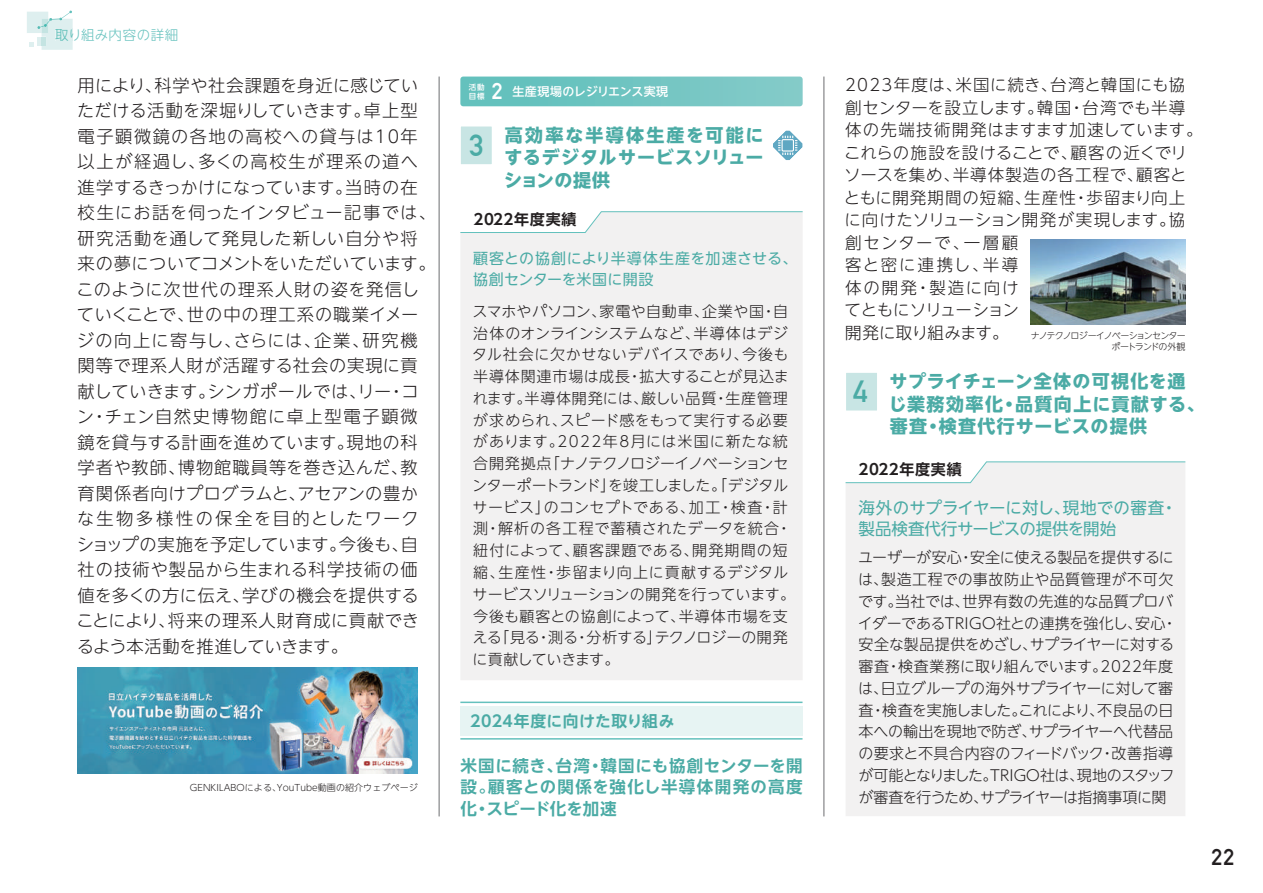
<style>
.page{position:relative;width:1263px;height:893px;background:#fff}
.page>*{position:absolute;margin:0;border:0;box-sizing:border-box;transform-origin:0 0}
.t1{font:700 30px "DIN Alternate";color:#4baba5}
.t2{font:700 22.5px "DIN Alternate";color:#231f20}
.t3{font:700 18px/22.5px "UD Shin Go NT Pro";letter-spacing:.055em;color:#4baba5;text-align:justify}
.t4{font:300 17.25px/25.5px "UD Shin Go NT Pro";letter-spacing:.04em;color:#231f20}
.t5{font:300 16.5px/22.5px "UD Shin Go NT Pro";letter-spacing:.045em;color:#231f20}
.t6{font:700 16.5px/21px "UD Shin Go NT Pro De";letter-spacing:.04em;color:#4baba5;text-align:justify}
.t7{font:16.5px/21px "UD Shin Go NT Pro";color:#4baba5}
.t8{font:700 15.75px "UD Shin Go NT Pro De";letter-spacing:.03em;color:#4baba5}
.t9{font:300 15px/21.8px "UD Shin Go NT Pro";letter-spacing:.005em;color:#231f20}
.t10{font:15px/21px "UD Shin Go NT Pro";letter-spacing:.015em;color:#4baba5}
.t11{font:700 15px "UD Shin Go NT Pro De";letter-spacing:.05em;color:#231f20}
.t12{font:300 13.5px "UD Shin Go NT Pro";letter-spacing:.03em;color:#64c1bd}
.t13{font:500 12px "UD Shin Go NT Pro";letter-spacing:-.005em;color:#fff}
.t14{font:300 9px "UD Shin Go NT Pro";letter-spacing:.01em;color:#231f20}
.t15{font:300 9px/10.5px "UD Shin Go NT Pro";letter-spacing:-.095em;color:#231f20;text-align:right}
.t16{font:500 7.5px/9px "UD Shin Go NT Pro";color:#fff}
.s1{font-family:"DIN Alternate";font-weight:700;font-size:22.5px}
</style>
<div class="page">
<svg style="left:27px;top:10px;width:46px;height:40px"></svg>
<div style="left:461px;top:233px;width:341px;height:447px;background:#f2f1f1"></div>
<svg style="left:460px;top:211px;width:343px;height:22px"></svg>
<svg style="left:460px;top:77px;width:343px;height:29px;background:#71c5c1"></svg>
<div style="left:460px;top:126px;width:32px;height:39px;background:#c8e5e4"></div>
<div style="left:460px;top:126px;width:32px;height:39px;border:1px solid #fff"></div>
<svg style="left:773px;top:130px;width:30px;height:30px"></svg>
<hr style="left:460px;top:738px;width:342px;height:2px;background:#64c1bd">
<hr style="left:460px;top:702px;width:342px;height:1px;background:#64c1bd">
<div style="left:461px;top:706px;width:342px;height:29px;background:#e7f4f3"></div>
<img style="left:78px;top:667px;width:340px;height:107px">
<hr style="left:439px;top:77px;width:1px;height:739px;background:#6c6d70">
<hr style="left:824px;top:77px;width:1px;height:739px;background:#6c6d70">
<div style="left:845px;top:483px;width:340px;height:333px;background:#f2f1f1"></div>
<svg style="left:845px;top:461px;width:341px;height:22px"></svg>
<div style="left:845px;top:372px;width:32px;height:39px;background:#c8e5e4"></div>
<div style="left:845px;top:372px;width:33px;height:39px;border:1px solid #fff"></div>
<img style="left:1030px;top:239px;width:155px;height:86px">
<p class="t12" style="left:55px;top:24px;width:125px">取り組み内容の詳細</p>
<p class="t4" style="left:76px;top:72px;width:361px">用により、科学や社会課題を身近に感じていただける活動を深堀りしていきます。卓上型電子顕微鏡の各地の高校への貸与は10年以上が経過し、多くの高校生が理系の道へ進学するきっかけになっています。当時の在校生にお話を伺ったインタビュー記事では、研究活動を通して発見した新しい自分や将来の夢についてコメントをいただいています。このように次世代の理系人財の姿を発信していくことで、世の中の理工系の職業イメージの向上に寄与し、さらには、企業、研究機関等で理系人財が活躍する社会の実現に貢献していきます。シンガポールでは、リー・コン・チェン自然史博物館に卓上型電子顕微鏡を貸与する計画を進めています。現地の科学者や教師、博物館職員等を巻き込んだ、教育関係者向けプログラムと、アセアンの豊かな生物多様性の保全を目的としたワークショップの実施を予定しています。今後も、自社の技術や製品から生まれる科学技術の価値を多くの方に伝え、学びの機会を提供することにより、将来の理系人財育成に貢献できるよう本活動を推進していきます。</p>
<p class="t14" style="left:190px;top:780px;width:229px">GENKILABOによる、YouTube動画の紹介ウェブページ</p>
<p class="t13" style="left:492px;top:82px;width:178px"><span class="s1">2</span> 生産現場のレジリエンス実現</p>
<p class="t16" style="left:469px;top:82px;width:17px">活動目標</p>
<h1 class="t1" style="left:470px;top:122px;width:16px">3</h1>
<p class="t3" style="left:504px;top:123px;width:261px">高効率な半導体生産を可能にするデジタルサービスソリューションの提供</p>
<p class="t11" style="left:473px;top:207px;width:105px">2022年度実績</p>
<p class="t10" style="left:473px;top:247px;width:326px">顧客との協創により半導体生産を加速させる、協創センターを米国に開設</p>
<p class="t9" style="left:472px;top:300px;width:325px">スマホやパソコン、家電や自動車、企業や国・自治体のオンラインシステムなど、半導体はデジタル社会に欠かせないデバイスであり、今後も半導体関連市場は成長・拡大することが見込まれます。半導体開発には、厳しい品質・生産管理が求められ、スピード感をもって実行する必要があります。2022年8月には米国に新たな統合開発拠点「ナノテクノロジーイノベーションセンターポートランド」を竣工しました。「デジタルサービス」のコンセプトである、加工・検査・計測・解析の各工程で蓄積されたデータを統合・紐付によって、顧客課題である、開発期間の短縮、生産性・歩留まり向上に貢献するデジタルサービスソリューションの開発を行っています。今後も顧客との協創によって、半導体市場を支える「見る・測る・分析する」テクノロジーの開発に貢献していきます。</p>
<p class="t8" style="left:470px;top:708px;width:206px">2024年度に向けた取り組み</p>
<p class="t6" style="left:461px;top:755px;width:344px">米国に続き、台湾・韓国にも協創センターを開設。顧客との関係を強化し半導体開発の高度化・スピード化を加速</p>
<p class="t5" style="left:844px;top:73px;width:360px">2023年度は、米国に続き、台湾と韓国にも協創センターを設立します。韓国・台湾でも半導体の先端技術開発はますます加速しています。これらの施設を設けることで、顧客の近くでリソースを集め、半導体製造の各工程で、顧客とともに開発期間の短縮、生産性・歩留まり向上に向けたソリューション開発が実現します。協創センターで、一層顧<br>客と密に連携し、半導<br>体の開発・製造に向け<br>てともにソリューション<br>開発に取り組みます。</p>
<p class="t15" style="left:1031px;top:330px;width:156px">ナノテクノロジーイノベーションセンターポートランドの外観</p>
<h1 class="t1" style="left:853px;top:369px;width:16px">4</h1>
<p class="t3" style="left:888px;top:370px;width:318px;text-align:left">サプライチェーン全体の可視化を通じ業務効率化・品質向上に貢献する、審査・検査代行サービスの提供</p>
<p class="t11" style="left:859px;top:457px;width:105px">2022年度実績</p>
<p class="t7" style="left:859px;top:497px;width:320px">海外のサプライヤーに対し、現地での審査・製品検査代行サービスの提供を開始</p>
<p class="t9" style="left:858px;top:546px;width:321px">ユーザーが安心・安全に使える製品を提供するには、製造工程での事故防止や品質管理が不可欠です。当社では、世界有数の先進的な品質プロバイダーであるTRIGO社との連携を強化し、安心・安全な製品提供をめざし、サプライヤーに対する審査・検査業務に取り組んでいます。2022年度は、日立グループの海外サプライヤーに対して審査・検査を実施しました。これにより、不良品の日本への輸出を現地で防ぎ、サプライヤーへ代替品の要求と不具合内容のフィードバック・改善指導が可能となりました。TRIGO社は、現地のスタッフが審査を行うため、サプライヤーは指摘事項に関</p>
<h2 class="t2" style="left:1211px;top:840px;width:24px">22</h2>
</div>
